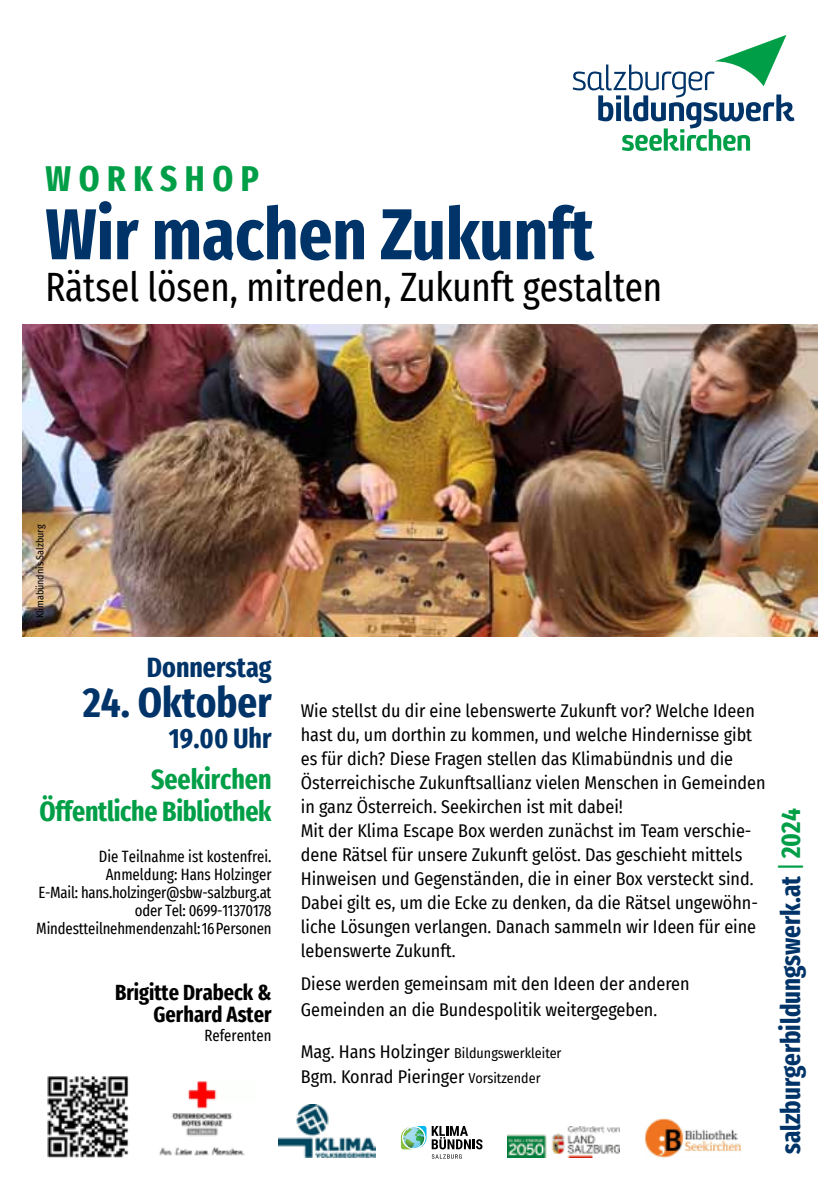
<style>
.page{position:relative;width:840px;height:1191px;background:#fff}
.page>*{position:absolute;margin:0;border:0;box-sizing:border-box;transform-origin:0 0}
.t1{font:700 extra-condensed 72px "Fira Sans";color:#003469}
.t2{font:700 extra-condensed 42px "Fira Sans";color:#003469}
.t3{font:extra-condensed 40px "Fira Sans";color:#000}
.t4{font:700 extra-condensed 36px "Fira Sans";letter-spacing:.21em;color:#009f47}
.t5{font:700 extra-condensed 28px/31.6px "Fira Sans";letter-spacing:-.01em;color:#009f47;text-align:right}
.t6{font:700 extra-condensed 28px "Fira Sans";color:#003469}
.t7{font:700 extra-condensed 27px "Fira Sans";color:#003469}
.t8{font:700 extra-condensed 22px/22px "Fira Sans";color:#000;text-align:right}
.t9{font:18px/24px "Fira Sans Condensed";color:#000}
.t10{font:extra-condensed 16px/18px "Fira Sans";letter-spacing:-.01em;color:#000;text-align:right}
.t11{font:14px "Fira Sans Condensed";color:#000}
.t12{font:10px "Fira Sans Condensed";color:#000}
.s1{font-size:18px}
.s2{font-size:14px}
.s3{font-weight:400;color:#009f47}
.s4{color:#009f47}
</style>
<div class="page">
<svg style="left:572px;top:35px;width:222px;height:116px"></svg>
<img style="left:23px;top:324px;width:794px;height:313px">
<img style="left:645px;top:1118px;width:95px;height:39px">
<img style="left:507px;top:1126px;width:112px;height:31px">
<svg style="left:400px;top:1126px;width:82px;height:32px"></svg>
<img style="left:278px;top:1104px;width:97px;height:53px">
<img style="left:47px;top:1076px;width:82px;height:81px">
<img style="left:159px;top:1081px;width:86px;height:75px">
<h3 class="t4" style="left:46px;top:149px;width:215px">Workshop</h3>
<h1 class="t1" style="left:45px;top:174px;width:549px">Wir machen Zukunft</h1>
<h3 class="t3" style="left:45px;top:257px;width:618px">Rätsel lösen, mitreden, Zukunft gestalten</h3>
<p class="t12" style="left:32px;top:628px;width:105px;rotate:-90deg">© Klimabündnis Salzburg</p>
<h3 class="t6" style="left:147px;top:644px;width:126px">Donnerstag</h3>
<h2 class="t2" style="left:83px;top:667px;width:190px">24. Oktober</h2>
<h3 class="t6" style="left:169px;top:714px;width:104px">19.00 Uhr</h3>
<h3 class="t5" style="left:39px;top:762px;width:233px">Seekirchen<br>Öffentliche Bibliothek</h3>
<p class="t10" style="left:36px;top:846px;width:236px">Die Teilnahme ist kostenfrei.<br>Anmeldung: Hans Holzinger<br>E-Mail: hans.holzinger@sbw-salzburg.at oder Tel: 0699-11370178<br>Mindestteilnehmendenzahl: 16 Personen</p>
<p class="t8" style="left:115px;top:980px;width:158px">Brigitte Drabeck &amp;<br>Gerhard Aster</p>
<p class="t10" style="left:204px;top:1025px;width:69px">Referenten</p>
<p class="t9" style="left:300px;top:698px;width:466px">Wie stellst du dir eine lebenswerte Zukunft vor? Welche Ideen hast du, um dorthin zu kommen, und welche Hindernisse gibt es für dich? Diese Fragen stellen das Klimabündnis und die Österreichische Zukunftsallianz vielen Menschen in Gemeinden in ganz Österreich. Seekirchen ist mit dabei!<br>Mit der Klima Escape Box werden zunächst im Team verschie&shy;dene Rätsel für unsere Zukunft gelöst. Das geschieht mittels Hinweisen und Gegenständen, die in einer Box versteckt sind.<br>Dabei gilt es, um die Ecke zu denken, da die Rätsel ungewöhn&shy;liche Lösungen verlangen. Danach sammeln wir Ideen für eine lebenswerte Zukunft.</p>
<p class="t9" style="left:300px;top:970px;width:390px;line-height:25.8px">Diese werden gemeinsam mit den Ideen der anderen<br>Gemeinden an die Bundespolitik weitergegeben.</p>
<p class="t11" style="left:300px;top:1043px;width:262px"><span class="s1">Mag. Hans Holzinger</span> Bildungswerkleiter</p>
<p class="t9" style="left:300px;top:1063px;width:241px">Bgm. Konrad Pieringer <span class="s2">Vorsitzender</span></p>
<h3 class="t7" style="left:767px;top:1154px;width:347px;rotate:-90deg">salzburgerbildungswerk.at <span class="s3">|</span> <span class="s4">2024</span></h3>
</div>
